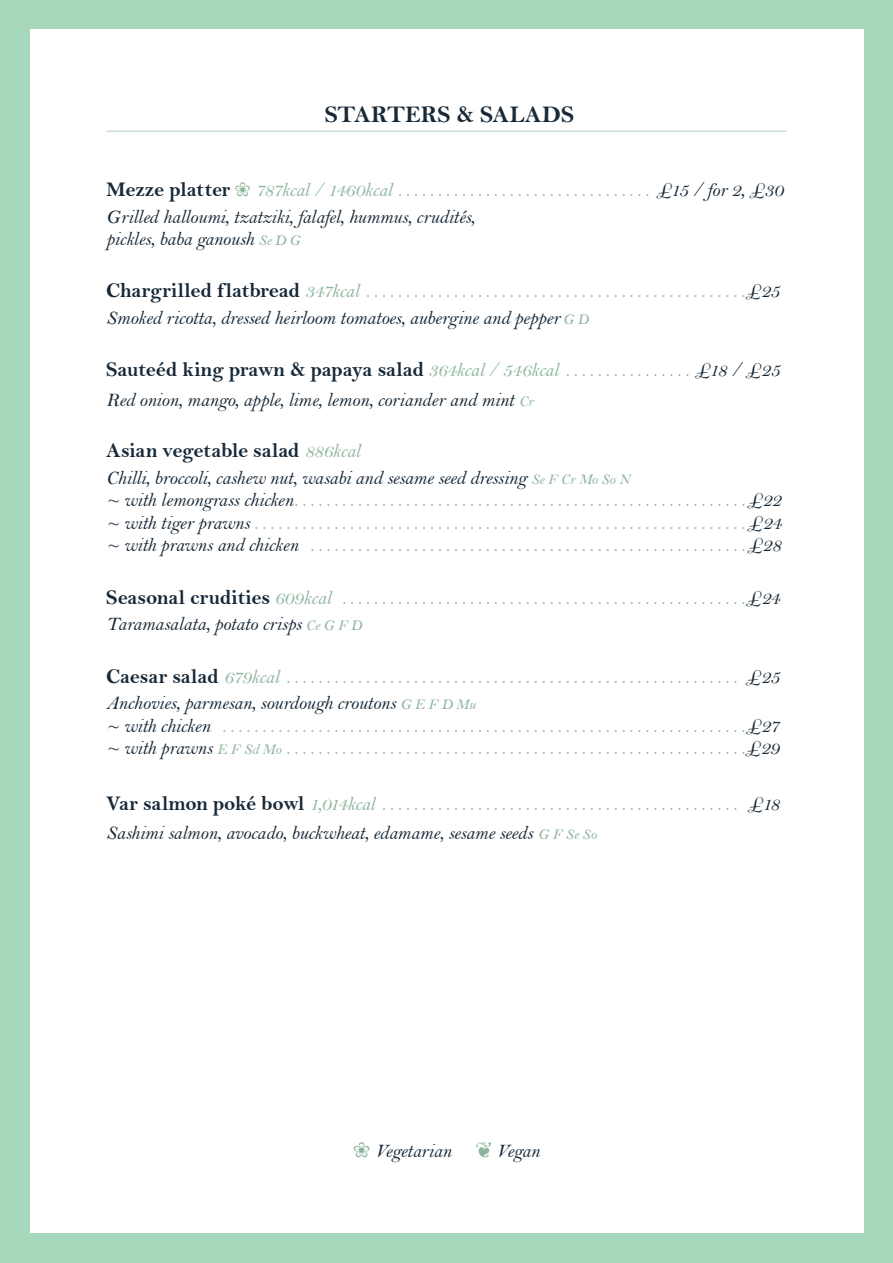
<style>
.page{position:relative;width:893px;height:1263px;background:#a7d8bb}
.page>*{position:absolute;margin:0;border:0;box-sizing:border-box;transform-origin:0 0}
.Heading{font:24px "Bell MT Bold";color:#172938}
.Description{font:21px "Bell MT Bold";letter-spacing:-.015em;color:#172938}
.Description-2{font:19.5px/22.5px "Bell MT Italic";letter-spacing:-.015em;color:#172938}
.Description-3{font:18px "Bell MT Italic";color:#8bb49c}
.s1{font-family:"Bell MT Bold";font-size:21px;color:#172938}
.s2{font-size:19.5px}
.s3{font-size:19.5px;color:#172938}
.s4{font-size:15px;color:#8bb49c}
.s5{font-family:"Bell MT Italic";font-size:19.5px;color:#8bb49c}
.s6{font-family:"Bell MT Italic";font-size:18px;color:#8bb49c}
.s7{font-family:"Bell MT Italic";font-size:19.5px}
.s8{font-size:15px}
.s9{color:#8bb49c}
</style>
<div class="page">
<div style="left:30px;top:30px;width:833px;height:1203px;background:#fff"></div>
<hr style="left:106px;top:131px;width:681px;height:1px;background:#a7d8bb">
<p class="Heading" style="left:325px;top:100px;width:251px">STARTERS &amp; SALADS</p>
<p class="Description-3" style="left:106px;top:179px;width:678px"><span class="s1">Mezze platter</span> ❀ <span class="s2">787kcal / 1460kcal</span> . . . . . . . . . . . . . . . . . . . . . . . . . . . . . . . . <span class="s3">£15 / for 2, £30</span></p>
<p class="Description-2" style="left:106px;top:205px;width:370px">Grilled halloumi, tzatziki, falafel, hummus, crudités, pickles, baba ganoush <span class="s4">Se D G</span></p>
<p class="Description-3" style="left:106px;top:281px;width:675px"><span class="s1">Chargrilled flatbread</span> <span class="s2">347kcal</span> . . . . . . . . . . . . . . . . . . . . . . . . . . . . . . . . . . . . . . . . . . . . . . . <span class="s3">£25</span></p>
<p class="Description-2" style="left:106px;top:307px;width:484px">Smoked ricotta, dressed heirloom tomatoes, aubergine and pepper <span class="s4">G D</span></p>
<p class="Description" style="left:106px;top:357px;width:675px">Sauteéd king prawn &amp; papaya salad <span class="s5">364kcal / 546kcal</span> <span class="s6">. . . . . . . . . . . . . . . .</span> <span class="s7">£18 / £25</span></p>
<p class="Description-2" style="left:106px;top:389px;width:429px">Red onion, mango, apple, lime, lemon, coriander and mint <span class="s4">Cr</span></p>
<p class="Description" style="left:106px;top:438px;width:255px">Asian vegetable salad <span class="s5">886kcal</span></p>
<p class="Description-2" style="left:106px;top:466px;width:526px">Chilli, broccoli, cashew nut, wasabi and sesame seed dressing <span class="s4">Se F Cr Mo So N</span></p>
<p class="Description-3" style="left:106px;top:490px;width:677px"><span class="s3">~ with lemongrass chicken</span> . . . . . . . . . . . . . . . . . . . . . . . . . . . . . . . . . . . . . . . . . . . . . . . . . . . . . . . . <span class="s3">£22</span></p>
<p class="Description-3" style="left:106px;top:512px;width:677px"><span class="s3">~ with tiger prawns</span> . . . . . . . . . . . . . . . . . . . . . . . . . . . . . . . . . . . . . . . . . . . . . . . . . . . . . . . . . . . . . <span class="s3">£24</span></p>
<p class="Description-3" style="left:106px;top:535px;width:677px"><span class="s3">~ with prawns and chicken</span> . . . . . . . . . . . . . . . . . . . . . . . . . . . . . . . . . . . . . . . . . . . . . . . . . . . . . . <span class="s3">£28</span></p>
<p class="Description-3" style="left:106px;top:587px;width:675px"><span class="s1">Seasonal crudities</span> <span class="s2">609kcal</span> . . . . . . . . . . . . . . . . . . . . . . . . . . . . . . . . . . . . . . . . . . . . . . . . . . <span class="s3">£24</span></p>
<p class="Description-2" style="left:106px;top:613px;width:257px">Taramasalata, potato crisps <span class="s4">Ce G F D</span></p>
<p class="Description-3" style="left:106px;top:666px;width:675px"><span class="s1">Caesar salad</span> <span class="s2">679kcal</span> . . . . . . . . . . . . . . . . . . . . . . . . . . . . . . . . . . . . . . . . . . . . . . . . . . . . . . . . . <span class="s3">£25</span></p>
<p class="Description-2" style="left:106px;top:692px;width:371px">Anchovies, parmesan, sourdough croutons <span class="s4">G E F D Mu</span></p>
<p class="Description-3" style="left:106px;top:715px;width:675px"><span class="s3">~ with chicken</span> . . . . . . . . . . . . . . . . . . . . . . . . . . . . . . . . . . . . . . . . . . . . . . . . . . . . . . . . . . . . . . . . . <span class="s3">£27</span></p>
<p class="Description-3" style="left:106px;top:738px;width:675px"><span class="s3">~ with prawns</span> <span class="s8">E F Sd Mo</span> . . . . . . . . . . . . . . . . . . . . . . . . . . . . . . . . . . . . . . . . . . . . . . . . . . . . . . . . . <span class="s3">£29</span></p>
<p class="Description-3" style="left:106px;top:793px;width:675px"><span class="s1">Var salmon poké bowl</span> <span class="s2">1,014kcal</span> . . . . . . . . . . . . . . . . . . . . . . . . . . . . . . . . . . . . . . . . . . . . . <span class="s3">£18</span></p>
<p class="Description-2" style="left:106px;top:822px;width:492px">Sashimi salmon, avocado, buckwheat, edamame, sesame seeds <span class="s4">G F Se So</span></p>
<p class="Description-2" style="left:353px;top:1139px;width:188px"><span class="s9">❀</span> Vegetarian <span class="s9">❦</span> Vegan</p>
</div>
